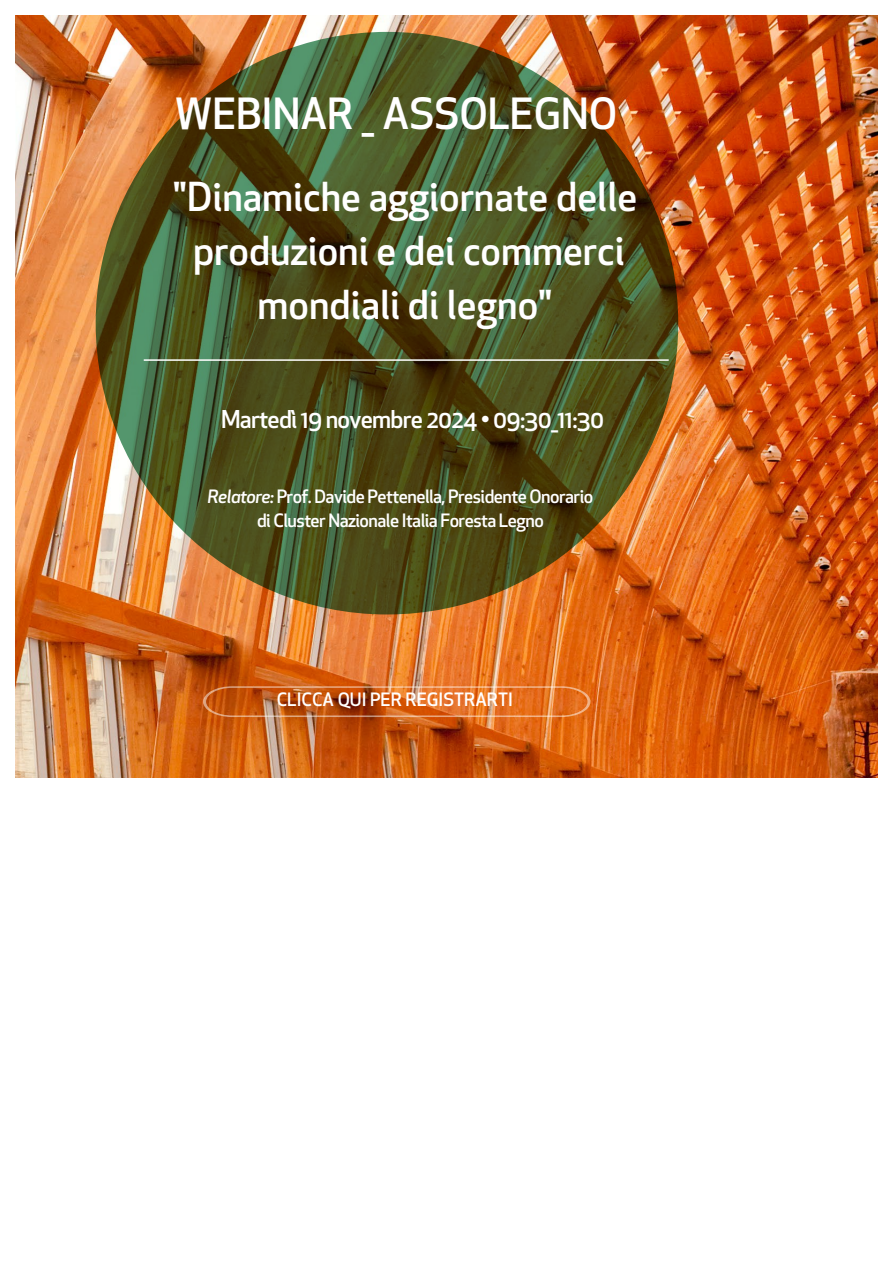
<style>
.page{position:relative;width:893px;height:1263px;background:#fff}
.page>*{position:absolute;margin:0;border:0;box-sizing:border-box;transform-origin:0 0}
.t1{font:500 42px "Apex New";color:#fff}
.t2{font:500 39px/54px "Apex New";color:#fff;text-align:center}
.t3{font:500 24px "Apex New";letter-spacing:-.03em;color:#fff}
.t4{font:500 18px/23.9px "Apex New";letter-spacing:-.03em;color:#fff;text-align:center}
.t5{font:500 18px "Apex New";color:#fff}
.s1{font-style:italic}
</style>
<div class="page">
<img style="left:15px;top:15px;width:863px;height:763px">
<h1 class="t1" style="left:175px;top:86px;width:444px">WEBINAR _ ASSOLEGNO</h1>
<h2 class="t2" style="left:173px;top:169px;width:466px">"Dinamiche aggiornate delle produzioni e dei commerci mondiali di legno"</h2>
<h3 class="t3" style="left:221px;top:403px;width:385px">Martedì 19 novembre 2024 • 09:30_11:30</h3>
<p class="t4" style="left:208px;top:484px;width:387px"><span class="s1">Relatore:</span> Prof. Davide Pettenella, Presidente Onorario di Cluster Nazionale Italia Foresta Legno</p>
<p class="t5" style="left:277px;top:687px;width:238px">CLICCA QUI PER REGISTRARTI</p>
</div>
